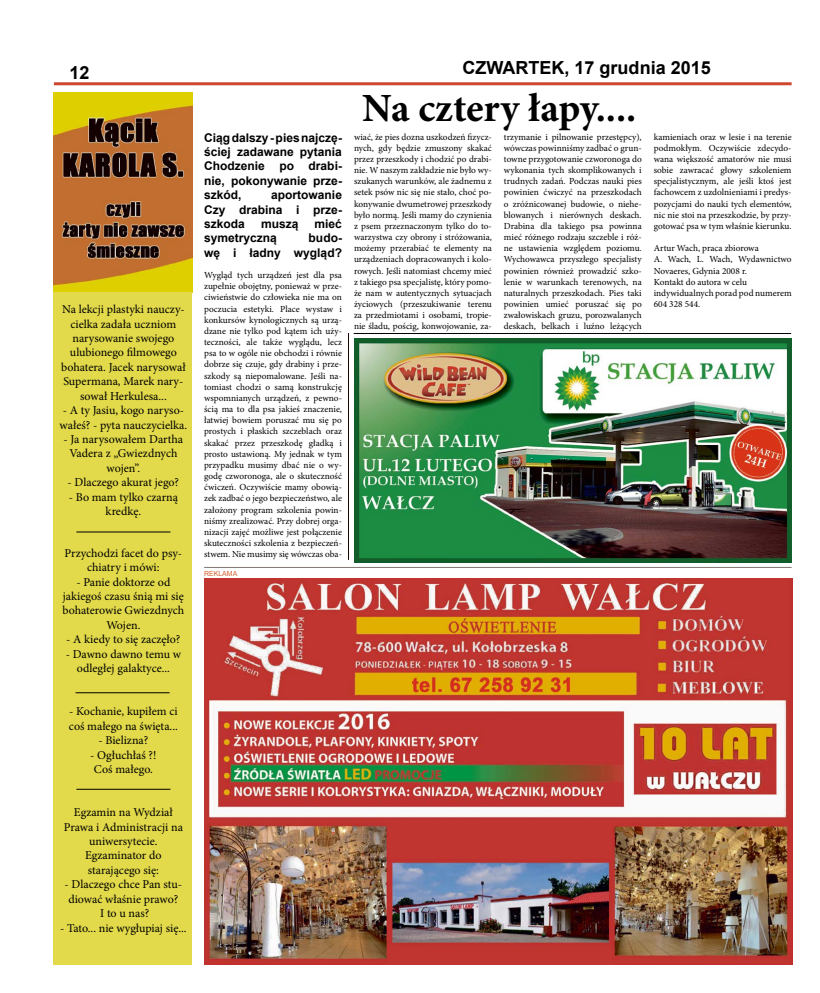
<style>
.page{position:relative;width:820px;height:993px;background:#fff}
.page>*{position:absolute;margin:0;border:0;box-sizing:border-box;transform-origin:0 0}
.t1{font:700 40px "Minion Pro";letter-spacing:-.005em;color:#000}
.t2{font:700 18px "Arial";color:#000}
.t3{font:12px/14.4px "Minion Pro";color:#000;text-align:center}
.t4{font:700 12px/14.4px "Arial";color:#000;text-align:justify}
.t5{font:9.3px/11.2px "Minion Pro";color:#000;text-align:justify}
.t6{font:7px "Arial";color:#d36130}
</style>
<div class="page">
<img style="left:204px;top:578px;width:587px;height:386px">
<img style="left:54px;top:92px;width:138px;height:200px">
<div style="left:54px;top:292px;width:138px;height:672px;background:#e2da4b"></div>
<hr style="left:54px;top:82px;width:737px;height:3px;background:#d0472f">
<hr style="left:353px;top:333px;width:437px;height:1px;background:#000">
<hr style="left:75px;top:692px;width:94px;height:1px;background:#000">
<hr style="left:348px;top:333px;width:1px;height:226px;background:#1a0300">
<hr style="left:76px;top:788px;width:94px;height:1px;background:#000">
<hr style="left:76px;top:531px;width:94px;height:1px;background:#000">
<img style="left:354px;top:338px;width:437px;height:224px">
<h2 class="t2" style="left:69px;top:61px;width:22px">12</h2>
<p class="t3" style="left:61px;top:302px;width:126px">Na lekcji plastyki nauczy&shy;cielka zadała uczniom narysowanie swojego ulubionego filmowego bohatera. Jacek narysował<br>Supermana, Marek nary&shy;sował Herkulesa...</p>
<p class="t3" style="left:60px;top:403px;width:129px;text-align:left">- A ty Jasiu, kogo naryso&shy;wałeś? - pyta nauczycielka.</p>
<p class="t3" style="left:64px;top:432px;width:121px">- Ja narysowałem Dartha<br>Vadera z „Gwiezdnych wojen”.</p>
<p class="t3" style="left:68px;top:475px;width:113px">- Dlaczego akurat jego?</p>
<p class="t3" style="left:69px;top:489px;width:111px">- Bo mam tylko czarną kredkę.</p>
<p class="t3" style="left:65px;top:545px;width:119px">Przychodzi facet do psy&shy;chiatry i mówi:</p>
<p class="t3" style="left:63px;top:574px;width:123px">- Panie doktorze od jakiegoś czasu śnią mi się bohaterowie Gwiezdnych<br>Wojen.</p>
<p class="t3" style="left:66px;top:632px;width:116px">- A kiedy to się zaczęło?</p>
<p class="t3" style="left:66px;top:646px;width:117px">- Dawno dawno temu w odległej galaktyce...</p>
<p class="t3" style="left:69px;top:704px;width:110px;text-align:left">- Kochanie, kupiłem ci coś małego na święta...</p>
<p class="t3" style="left:98px;top:733px;width:51px">- Bielizna?</p>
<p class="t3" style="left:90px;top:747px;width:68px">- Ogłuchłaś ?!<br>Coś małego.</p>
<p class="t3" style="left:64px;top:805px;width:121px">Egzamin na Wydział<br>Prawa i Administracji na uniwersytecie.<br>Egzaminator do starającego się:</p>
<p class="t3" style="left:65px;top:877px;width:119px">- Dlaczego chce Pan stu&shy;diować właśnie prawo?<br>I to u nas?</p>
<p class="t3" style="left:60px;top:920px;width:128px">- Tato... nie wygłupiaj się...</p>
<p class="t4" style="left:204px;top:130px;width:139px">Ciąg dalszy - pies najczę&shy;ściej zadawane pytania Chodzenie po drabi&shy;nie, pokonywanie prze&shy;szkód,</p>
<p class="t4" style="left:204px;top:188px;width:139px;text-indent:67px">aportowanie Czy drabina i prze&shy;szkoda</p>
<p class="t4" style="left:261px;top:217px;width:39px">muszą</p>
<p class="t4" style="left:314px;top:217px;width:29px">mieć</p>
<p class="t4" style="left:204px;top:231px;width:74px">symetryczną</p>
<p class="t4" style="left:204px;top:231px;width:139px;text-align:right">budo-<br>wę i ładny wygląd?</p>
<p class="t5" style="left:204px;top:269px;width:139px">Wygląd tych urządzeń jest dla psa zupełnie obojętny, ponieważ w prze&shy;ciwieństwie do człowieka nie ma on poczucia estetyki. Place wystaw i konkursów kynologicznych są urzą&shy;dzane nie tylko pod kątem ich uży&shy;teczności, ale także wyglądu, lecz psa to w ogóle nie obchodzi i równie dobrze się czuje, gdy drabiny i prze&shy;szkody są niepomalowane. Jeśli na&shy;tomiast chodzi o samą konstrukcję wspomnianych urządzeń, z pewno&shy;ścią ma to dla psa jakieś znaczenie, łatwiej bowiem poruszać mu się po prostych i płaskich szczeblach oraz skakać przez przeszkodę gładką i prosto ustawioną. My jednak w tym przypadku musimy dbać nie o wy&shy;godę czworonoga, ale o skuteczność ćwiczeń. Oczywiście mamy obowią&shy;zek zadbać o jego bezpieczeństwo, ale założony program szkolenia powin&shy;niśmy zrealizować. Przy dobrej orga&shy;nizacji zajęć możliwe jest połączenie skuteczności szkolenia z bezpieczeń&shy;stwem. Nie musimy się wówczas oba-</p>
<p class="t6" style="left:204px;top:568px;width:35px">REKLAMA</p>
<h2 class="t2" style="left:462px;top:56px;width:250px">CZWARTEK, 17 grudnia 2015</h2>
<h1 class="t1" style="left:362px;top:80px;width:275px">Na cztery łapy....</h1>
<p class="t5" style="left:354px;top:131px;width:139px">wiać, że pies dozna uszkodzeń fizycz&shy;nych, gdy będzie zmuszony skakać przez przeszkody i chodzić po drabi&shy;nie. W naszym zakładzie nie było wy&shy;szukanych warunków, ale żadnemu z setek psów nic się nie stało, choć po&shy;konywanie dwumetrowej przeszkody było normą. Jeśli mamy do czynienia z psem przeznaczonym tylko do to&shy;warzystwa czy obrony i stróżowania, możemy przerabiać te elementy na urządzeniach dopracowanych i kolo&shy;rowych. Jeśli natomiast chcemy mieć z takiego psa specjalistę, który pomo&shy;że nam w autentycznych sytuacjach życiowych (przeszukiwanie terenu za przedmiotami i osobami, tropie&shy;nie śladu, pościg, konwojowanie, za-</p>
<p class="t5" style="left:503px;top:131px;width:139px">trzymanie i pilnowanie przestępcy), wówczas powinniśmy zadbać o grun&shy;towne przygotowanie czworonoga do wykonania tych skomplikowanych i trudnych zadań. Podczas nauki pies powinien ćwiczyć na przeszkodach o zróżnicowanej budowie, o niehe&shy;blowanych i nierównych deskach.<br>Drabina dla takiego psa powinna mieć różnego rodzaju szczeble i róż&shy;ne ustawienia względem poziomu.<br>Wychowawca przyszłego specjalisty powinien również prowadzić szko&shy;lenie w warunkach terenowych, na naturalnych przeszkodach. Pies taki powinien umieć poruszać się po zwałowiskach gruzu, porozwalanych deskach, belkach i luźno leżących</p>
<p class="t5" style="left:653px;top:131px;width:139px">kamieniach oraz w lesie i na terenie podmokłym. Oczywiście zdecydo&shy;wana większość amatorów nie musi sobie zawracać głowy szkoleniem specjalistycznym, ale jeśli ktoś jest fachowcem z uzdolnieniami i predys&shy;pozycjami do nauki tych elementów, nic nie stoi na przeszkodzie, by przy&shy;gotować psa w tym właśnie kierunku.</p>
<p class="t5" style="left:653px;top:243px;width:139px;text-align:left">Artur Wach, praca zbiorowa<br>A. Wach, L. Wach, Wydawnictwo<br>Novaeres, Gdynia 2008 r.<br>Kontakt do autora w celu indywidualnych porad pod numerem<br>604 328 544.</p>
</div>
